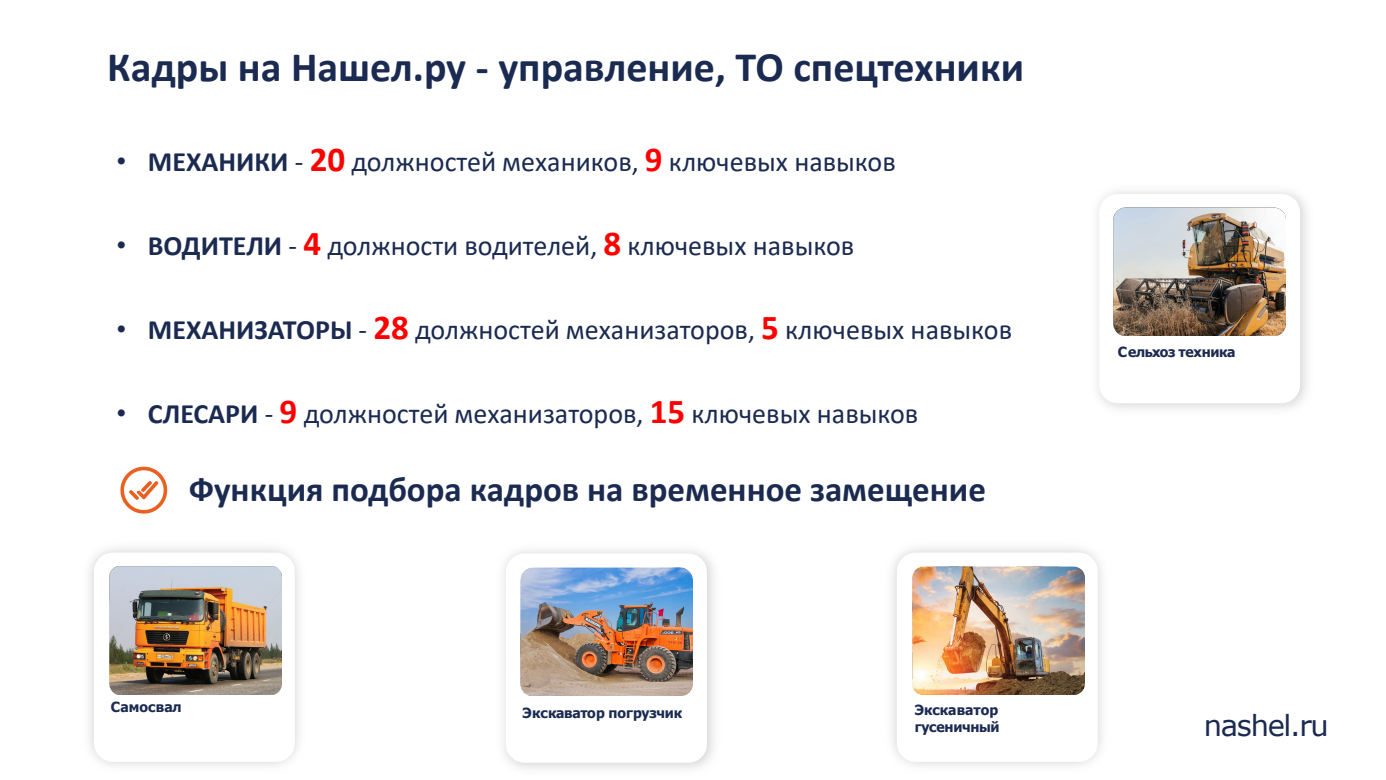
<style>
.page{position:relative;width:1386px;height:780px;background:#fff}
.page>*{position:absolute;margin:0;border:0;box-sizing:border-box;transform-origin:0 0}
.t1{font:700 42px "Calibri";color:#1b2a51}
.t2{font:700 35px "Calibri";color:#1b2a51}
.t3{font:28.88px "Verdana";letter-spacing:-.045em;color:#1b2a51}
.t4{font:28px "Calibri";color:#1b2a51}
.t5{font:700 14px/17px "Tahoma";letter-spacing:-.01em;color:#1b2a51}
.t6{font:700 14px "Tahoma";letter-spacing:.01em;color:#1b2a51}
.s1{font-family:"Arial"}
.s2{font-weight:700}
.s3{font-weight:700;font-size:35px;color:#f00}
</style>
<div class="page">
<svg style="left:94px;top:552px;width:201px;height:209px"></svg>
<img style="left:110px;top:566px;width:171px;height:128px">
<svg style="left:506px;top:553px;width:201px;height:209px"></svg>
<img style="left:520px;top:567px;width:172px;height:127px">
<svg style="left:896px;top:552px;width:201px;height:209px"></svg>
<img style="left:912px;top:566px;width:172px;height:128px">
<svg style="left:1099px;top:194px;width:200px;height:209px"></svg>
<img style="left:1113px;top:207px;width:171px;height:128px">
<svg style="left:120px;top:466px;width:47px;height:47px"></svg>
<p class="t1" style="left:107px;top:38px;width:918px">Кадры на Нашел.ру - управление, ТО спецтехники</p>
<p class="t4" style="left:116px;top:142px;width:781px"><span class="s1">•</span> <span class="s2">МЕХАНИКИ</span> - <span class="s3">20</span> должностей механиков, <span class="s3">9</span> ключевых навыков</p>
<p class="t4" style="left:116px;top:226px;width:739px"><span class="s1">•</span> <span class="s2">ВОДИТЕЛИ</span> - <span class="s3">4</span> должности водителей, <span class="s3">8</span> ключевых навыков</p>
<p class="t4" style="left:116px;top:310px;width:897px"><span class="s1">•</span> <span class="s2">МЕХАНИЗАТОРЫ</span> - <span class="s3">28</span> должностей механизаторов, <span class="s3">5</span> ключевых навыков</p>
<p class="t4" style="left:116px;top:394px;width:803px"><span class="s1">•</span> <span class="s2">СЛЕСАРИ</span> - <span class="s3">9</span> должностей механизаторов, <span class="s3">15</span> ключевых навыков</p>
<p class="t2" style="left:189px;top:464px;width:798px">Функция подбора кадров на временное замещение</p>
<p class="t5" style="left:1117px;top:343px;width:119px">Сельхоз техника</p>
<p class="t6" style="left:111px;top:696px;width:72px">Самосвал</p>
<p class="t5" style="left:522px;top:704px;width:161px">Экскаватор погрузчик</p>
<p class="t5" style="left:914px;top:701px;width:86px">Экскаватор гусеничный</p>
<p class="t3" style="left:1203px;top:705px;width:126px">nashel.ru</p>
</div>
